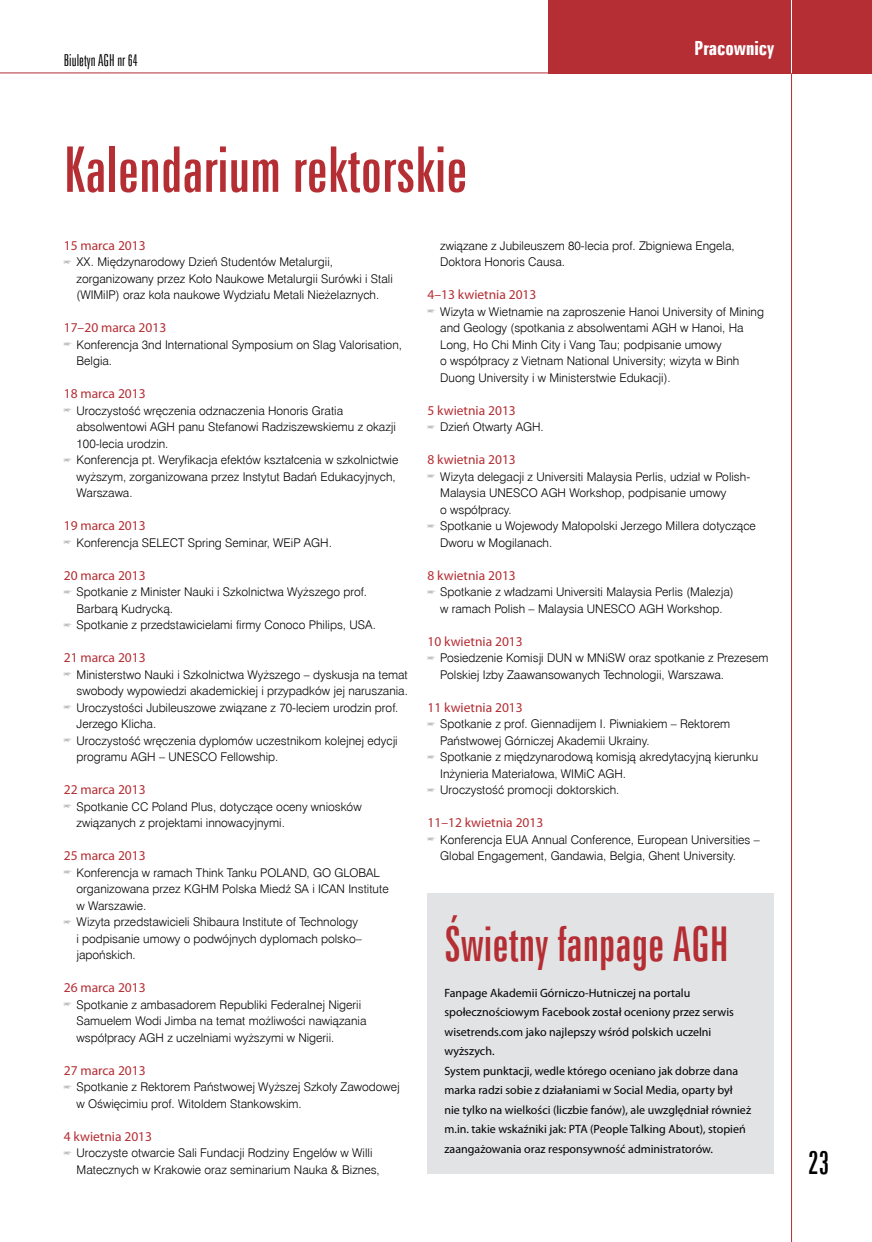
<style>
.page{position:relative;width:872px;height:1242px;background:#fff}
.page>*{position:absolute;margin:0;border:0;box-sizing:border-box;transform-origin:0 0}
.t1{font:63px "Zurich X Cn EU";color:#b42e34}
.t2{font:48px "Zurich X Cn EU";color:#b42e34}
.t3{font:32.85px "Zurich X Cn EU";color:#000;scale:.91 1}
.t4{font:700 19.5px "Zurich X Cn EU";color:#fff}
.t5{font:16.5px "Zurich Lt X Cn EU";color:#000}
.t6{font:13.5px "Myriad Pro";color:#b42e34}
.t7{font:12px/16.5px "Swis 721 Lt EU";color:#000}
.t8{font:12px/19.5px "Myriad Pro";color:#000}
.s1{color:#bcbec0}
</style>
<div class="page">
<hr style="left:791px;top:0;width:1px;height:1242px;background:#b42e34">
<div style="left:549px;top:0;width:323px;height:73px;background:#b42e34"></div>
<hr style="left:791px;top:0;width:1px;height:73px;background:#fff">
<hr style="left:0;top:73px;width:549px;height:1px;background:#b42e34">
<div style="left:427px;top:893px;width:347px;height:281px;background:#e2e3e4"></div>
<h3 class="t5" style="left:64px;top:50px;width:76px">Biuletyn AGH nr 64</h3>
<h1 class="t1" style="left:64px;top:132px;width:405px">Kalendarium rektorskie</h1>
<h3 class="t4" style="left:694px;top:36px;width:81px">Pracownicy</h3>
<p class="t6" style="left:64px;top:237px;width:83px">15 marca 2013</p>
<p class="t7" style="left:77px;top:254px;width:318px;text-indent:-13px"><span class="s1">•</span> XX. Międzynarodowy Dzień Studentów Metalurgii, zorganizowany przez Koło Naukowe Metalurgii Surówki i Stali (WIMiIP) oraz koła naukowe Wydziału Metali Nieżelaznych.</p>
<p class="t6" style="left:64px;top:319px;width:104px">17–20 marca 2013</p>
<p class="t7" style="left:77px;top:336px;width:327px;text-indent:-13px"><span class="s1">•</span> Konferencja 3nd International Symposium on Slag Valorisation,<br>Belgia.</p>
<p class="t6" style="left:64px;top:385px;width:83px">18 marca 2013</p>
<p class="t7" style="left:77px;top:402px;width:321px;text-indent:-13px"><span class="s1">•</span> Uroczystość wręczenia odznaczenia Honoris Gratia absolwentowi AGH panu Stefanowi Radziszewskiemu z okazji<br>100-lecia urodzin.</p>
<p class="t7" style="left:77px;top:452px;width:323px;text-indent:-13px"><span class="s1">•</span> Konferencja pt. Weryfikacja efektów kształcenia w szkolnictwie wyższym, zorganizowana przez Instytut Badań Edukacyjnych,<br>Warszawa.</p>
<p class="t6" style="left:64px;top:517px;width:83px">19 marca 2013</p>
<p class="t7" style="left:64px;top:534px;width:270px"><span class="s1">•</span> Konferencja SELECT Spring Seminar, WEiP AGH.</p>
<p class="t6" style="left:64px;top:567px;width:83px">20 marca 2013</p>
<p class="t7" style="left:77px;top:584px;width:292px;text-indent:-13px"><span class="s1">•</span> Spotkanie z Minister Nauki i Szkolnictwa Wyższego prof.<br>Barbarą Kudrycką.</p>
<p class="t7" style="left:64px;top:617px;width:313px"><span class="s1">•</span> Spotkanie z przedstawicielami firmy Conoco Philips, USA.</p>
<p class="t6" style="left:64px;top:649px;width:83px">21 marca 2013</p>
<p class="t7" style="left:64px;top:666px;width:345px;text-align:right"><span class="s1">•</span> Ministerstwo Nauki i Szkolnictwa Wyższego – dyskusja na temat swobody wypowiedzi akademickiej i przypadków jej naruszania.</p>
<p class="t7" style="left:77px;top:699px;width:323px;text-indent:-13px"><span class="s1">•</span> Uroczystości Jubileuszowe związane z 70-leciem urodzin prof.<br>Jerzego Klicha.</p>
<p class="t7" style="left:77px;top:732px;width:323px;text-indent:-13px"><span class="s1">•</span> Uroczystość wręczenia dyplomów uczestnikom kolejnej edycji programu AGH – UNESCO Fellowship.</p>
<p class="t6" style="left:64px;top:781px;width:83px">22 marca 2013</p>
<p class="t7" style="left:77px;top:798px;width:286px;text-indent:-13px"><span class="s1">•</span> Spotkanie CC Poland Plus, dotyczące oceny wniosków związanych z projektami innowacyjnymi.</p>
<p class="t6" style="left:64px;top:847px;width:83px">25 marca 2013</p>
<p class="t7" style="left:77px;top:864px;width:314px;text-indent:-13px"><span class="s1">•</span> Konferencja w ramach Think Tanku POLAND, GO GLOBAL organizowana przez KGHM Polska Miedź SA i ICAN Institute w Warszawie.</p>
<p class="t7" style="left:77px;top:914px;width:287px;text-indent:-13px"><span class="s1">•</span> Wizyta przedstawicieli Shibaura Institute of Technology i podpisanie umowy o podwójnych dyplomach polsko– japońskich.</p>
<p class="t6" style="left:64px;top:979px;width:83px">26 marca 2013</p>
<p class="t7" style="left:77px;top:996px;width:291px;text-indent:-13px"><span class="s1">•</span> Spotkanie z ambasadorem Republiki Federalnej Nigerii<br>Samuelem Wodi Jimba na temat możliwości nawiązania współpracy AGH z uczelniami wyższymi w Nigerii.</p>
<p class="t6" style="left:64px;top:1062px;width:83px">27 marca 2013</p>
<p class="t7" style="left:77px;top:1079px;width:325px;text-indent:-13px"><span class="s1">•</span> Spotkanie z Rektorem Państwowej Wyższej Szkoły Zawodowej w Oświęcimiu prof. Witoldem Stankowskim.</p>
<p class="t6" style="left:64px;top:1128px;width:90px">4 kwietnia 2013</p>
<p class="t7" style="left:77px;top:1145px;width:305px;text-indent:-13px"><span class="s1">•</span> Uroczyste otwarcie Sali Fundacji Rodziny Engelów w Willi<br>Matecznych w Krakowie oraz seminarium Nauka &amp; Biznes,</p>
<p class="t7" style="left:440px;top:237px;width:296px">związane z Jubileuszem 80-lecia prof. Zbigniewa Engela,<br>Doktora Honoris Causa.</p>
<p class="t6" style="left:427px;top:286px;width:110px">4–13 kwietnia 2013</p>
<p class="t7" style="left:440px;top:303px;width:325px;text-indent:-13px"><span class="s1">•</span> Wizyta w Wietnamie na zaproszenie Hanoi University of Mining and Geology (spotkania z absolwentami AGH w Hanoi, Ha Long, Ho Chi Minh City i Vang Tau; podpisanie umowy<br>o współpracy z Vietnam National University; wizyta w Binh Duong University i w Ministerstwie Edukacji).</p>
<p class="t6" style="left:427px;top:402px;width:90px">5 kwietnia 2013</p>
<p class="t7" style="left:427px;top:419px;width:118px"><span class="s1">•</span> Dzień Otwarty AGH.</p>
<p class="t6" style="left:427px;top:451px;width:90px">8 kwietnia 2013</p>
<p class="t7" style="left:440px;top:468px;width:311px;text-indent:-13px"><span class="s1">•</span> Wizyta delegacji z Universiti Malaysia Perlis, udział w Polish-<br>Malaysia UNESCO AGH Workshop, podpisanie umowy<br>o współpracy.</p>
<p class="t7" style="left:440px;top:518px;width:317px;text-indent:-13px"><span class="s1">•</span> Spotkanie u Wojewody Małopolski Jerzego Millera dotyczące<br>Dworu w Mogilanach.</p>
<p class="t6" style="left:427px;top:567px;width:90px">8 kwietnia 2013</p>
<p class="t7" style="left:427px;top:584px;width:308px;text-align:center"><span class="s1">•</span> Spotkanie z władzami Universiti Malaysia Perlis (Malezja) w ramach Polish – Malaysia UNESCO AGH Workshop.</p>
<p class="t6" style="left:427px;top:633px;width:97px">10 kwietnia 2013</p>
<p class="t7" style="left:440px;top:650px;width:330px;text-indent:-13px"><span class="s1">•</span> Posiedzenie Komisji DUN w MNiSW oraz spotkanie z Prezesem<br>Polskiej Izby Zaawansowanych Technologii, Warszawa.</p>
<p class="t6" style="left:427px;top:699px;width:97px">11 kwietnia 2013</p>
<p class="t7" style="left:440px;top:716px;width:291px;text-indent:-13px"><span class="s1">•</span> Spotkanie z prof. Giennadijem I. Piwniakiem – Rektorem<br>Państwowej Górniczej Akademii Ukrainy.</p>
<p class="t7" style="left:440px;top:749px;width:319px;text-indent:-13px"><span class="s1">•</span> Spotkanie z międzynarodową komisją akredytacyjną kierunku<br>Inżynieria Materiałowa, WIMiC AGH.</p>
<p class="t7" style="left:427px;top:782px;width:193px"><span class="s1">•</span> Uroczystość promocji doktorskich.</p>
<p class="t6" style="left:427px;top:814px;width:117px">11–12 kwietnia 2013</p>
<p class="t7" style="left:440px;top:831px;width:321px;text-indent:-13px"><span class="s1">•</span> Konferencja EUA Annual Conference, European Universities –<br>Global Engagement, Gandawia, Belgia, Ghent University.</p>
<h2 class="t2" style="left:444px;top:915px;width:286px">Świetny fanpage AGH</h2>
<p class="t8" style="left:444px;top:983px;width:308px">Fanpage Akademii Górniczo-Hutniczej na portalu społecznościowym Facebook został oceniony przez serwis wisetrends.com jako najlepszy wśród polskich uczelni wyższych.<br>System punktacji, wedle którego oceniano jak dobrze dana marka radzi sobie z działaniami w Social Media, oparty był nie tylko na wielkości (liczbie fanów), ale uwzględniał również m.in. takie wskaźniki jak: PTA (People Talking About), stopień zaangażowania oraz responsywność administratorów.</p>
<h3 class="t3" style="left:808px;top:1142px;width:25px">23</h3>
</div>
